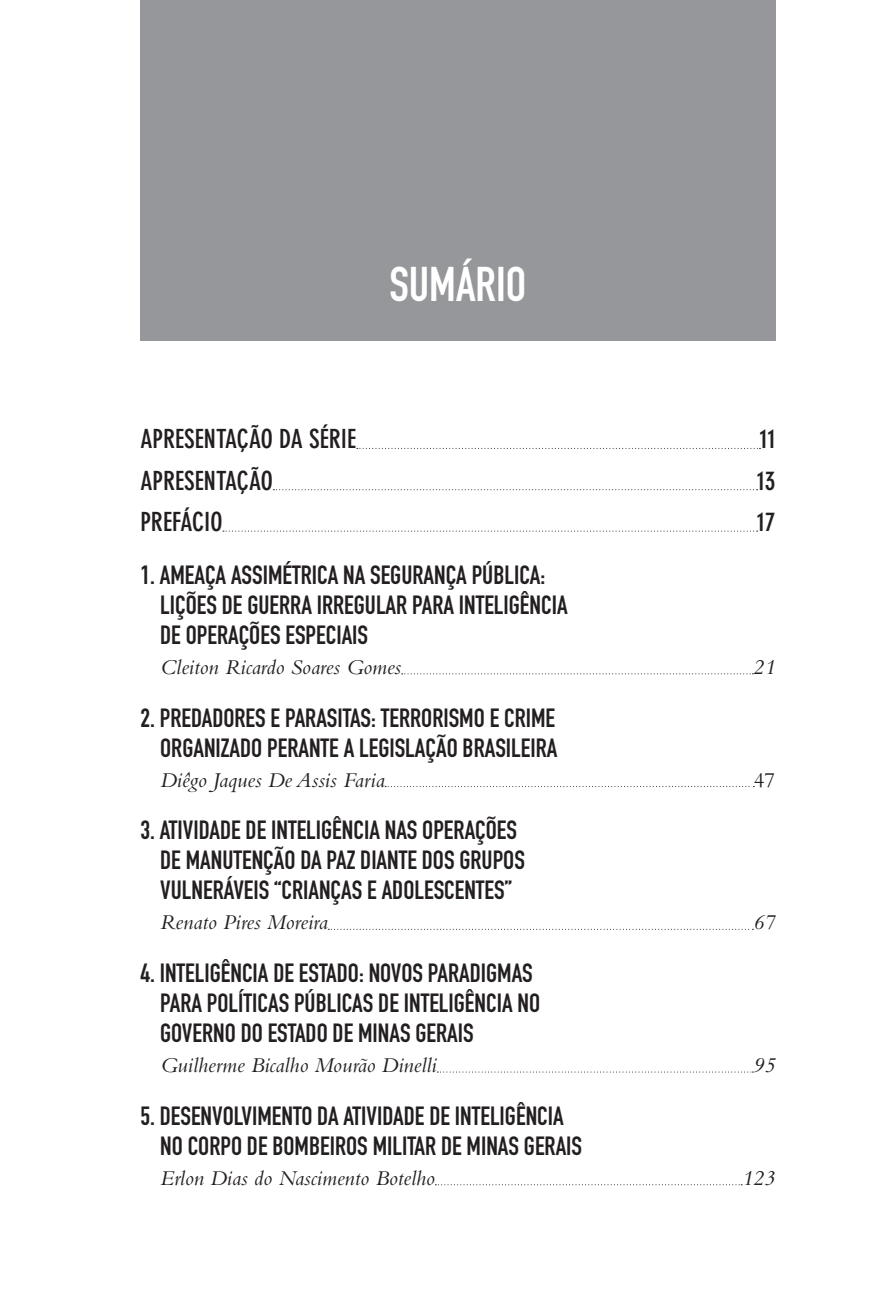
<style>
.page{position:relative;width:889px;height:1304px;background:#fff}
.page>*{position:absolute;margin:0;border:0;box-sizing:border-box;transform-origin:0 0}
.t1{font:48px "DIN Engschrift Std";color:#fff}
.t2{font:26px/30px "DIN Engschrift Std";color:#231f20}
.t3{font:700 condensed 26px "DIN Neuzeit Grotesk Std";color:#231f20}
.t4{font:italic 22px "Bembo Std";color:#231f20}
.t5{font:22px "Bembo Std";color:#231f20}
</style>
<div class="page">
<div style="left:140px;top:0;width:635px;height:340px;background:#95979a"></div>
<svg style="left:357px;top:448px;width:403px;height:1px"></svg>
<svg style="left:273px;top:489px;width:484px;height:1px"></svg>
<svg style="left:223px;top:530px;width:534px;height:1px"></svg>
<svg style="left:402px;top:673px;width:351px;height:1px"></svg>
<svg style="left:385px;top:786px;width:369px;height:1px"></svg>
<svg style="left:328px;top:928px;width:425px;height:1px"></svg>
<svg style="left:437px;top:1071px;width:316px;height:1px"></svg>
<svg style="left:435px;top:1184px;width:307px;height:1px"></svg>
<h1 class="t1" style="left:389px;top:255px;width:138px">SUMÁRIO</h1>
<p class="t3" style="left:140px;top:424px;width:217px">APRESENTAÇÃO DA SÉRIE</p>
<p class="t3" style="left:760px;top:424px;width:17px">11</p>
<p class="t3" style="left:140px;top:465px;width:134px">APRESENTAÇÃO</p>
<p class="t3" style="left:757px;top:465px;width:20px">13</p>
<p class="t3" style="left:140px;top:507px;width:84px">PREFÁCIO</p>
<p class="t3" style="left:757px;top:507px;width:20px">17</p>
<p class="t2" style="left:160px;top:560px;width:409px;text-indent:-20px">1. AMEAÇA ASSIMÉTRICA NA SEGURANÇA PÚBLICA:<br>LIÇÕES DE GUERRA IRREGULAR PARA INTELIGÊNCIA<br>DE OPERAÇÕES ESPECIAIS</p>
<p class="t4" style="left:160px;top:654px;width:242px">Cleiton Ricardo Soares Gomes</p>
<p class="t4" style="left:753px;top:654px;width:24px">21</p>
<p class="t2" style="left:140px;top:702px;width:418px;text-align:right">2. PREDADORES E PARASITAS: TERRORISMO E CRIME<br>ORGANIZADO PERANTE A LEGISLAÇÃO BRASILEIRA</p>
<p class="t4" style="left:160px;top:766px;width:226px">Diêgo Jaques De Assis Faria</p>
<p class="t5" style="left:754px;top:767px;width:23px">47</p>
<p class="t2" style="left:160px;top:815px;width:366px;text-indent:-20px">3. ATIVIDADE DE INTELIGÊNCIA NAS OPERAÇÕES<br>DE MANUTENÇÃO DA PAZ DIANTE DOS GRUPOS<br>VULNERÁVEIS “CRIANÇAS E ADOLESCENTES”</p>
<p class="t4" style="left:160px;top:909px;width:169px">Renato Pires Moreira</p>
<p class="t4" style="left:753px;top:909px;width:24px">67</p>
<p class="t2" style="left:160px;top:958px;width:381px;text-indent:-20px">4. INTELIGÊNCIA DE ESTADO: NOVOS PARADIGMAS<br>PARA POLÍTICAS PÚBLICAS DE INTELIGÊNCIA NO<br>GOVERNO DO ESTADO DE MINAS GERAIS</p>
<p class="t4" style="left:160px;top:1052px;width:278px">Guilherme Bicalho Mourão Dinelli</p>
<p class="t4" style="left:753px;top:1052px;width:24px">95</p>
<p class="t2" style="left:160px;top:1100px;width:423px;text-indent:-20px">5. DESENVOLVIMENTO DA ATIVIDADE DE INTELIGÊNCIA<br>NO CORPO DE BOMBEIROS MILITAR DE MINAS GERAIS</p>
<p class="t4" style="left:160px;top:1164px;width:276px">Erlon Dias do Nascimento Botelho</p>
<p class="t4" style="left:741px;top:1164px;width:35px">123</p>
</div>
